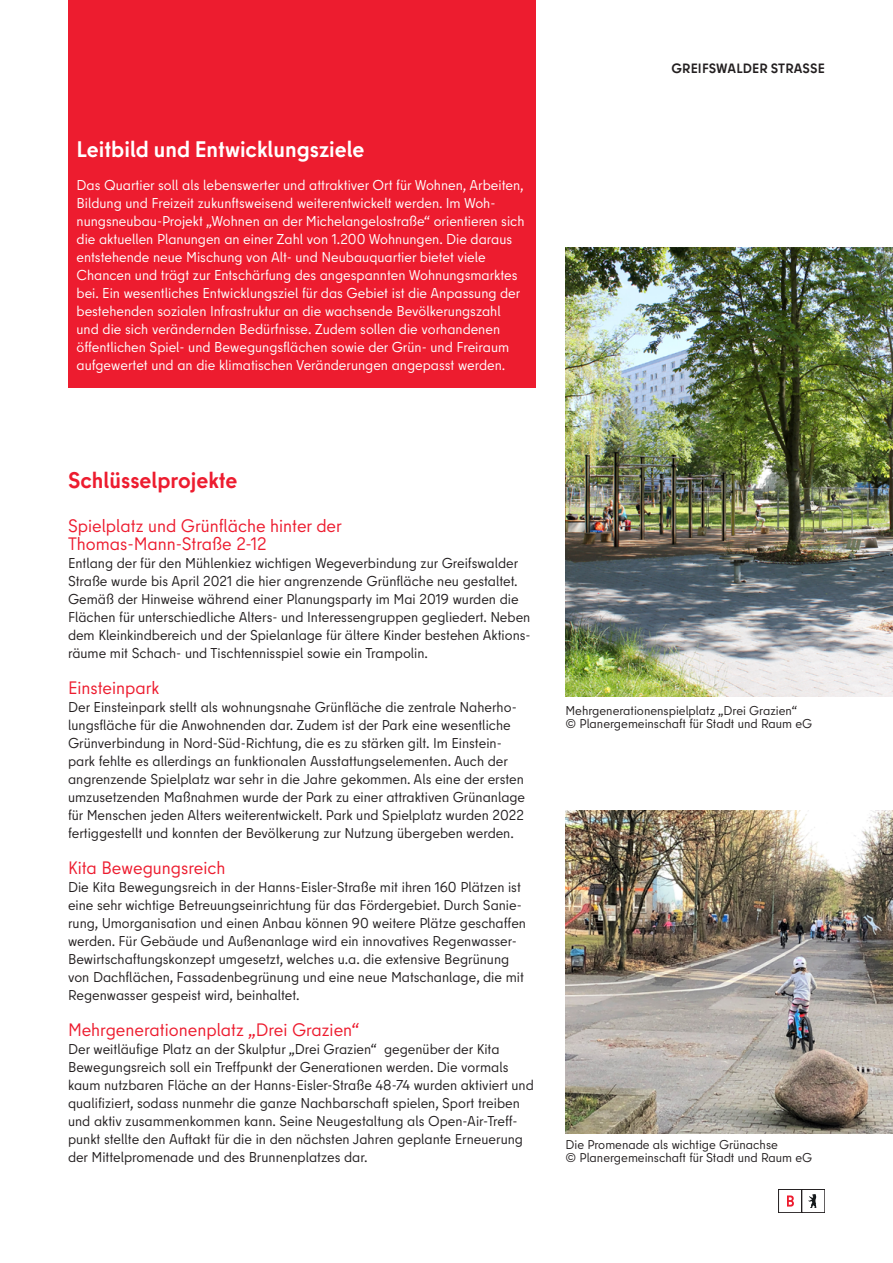
<style>
.page{position:relative;width:893px;height:1263px;background:#fff}
.page>*{position:absolute;margin:0;border:0;box-sizing:border-box;transform-origin:0 0}
.p-Leitbild{font:700 22.5px "Berlin Type";color:#fff}
.p-Charakt-Schluessel{font:700 22.5px "Berlin Type";color:#ed1c2f}
.p-Spalten-ZÜ{font:18px/18px "Berlin Type";color:#ed1c2f}
.p-Spaltentext{font:14.25px/18px "Berlin Type";color:#231f20}
.P-im-Kasten-Leitbild{font:14.25px/18px "Berlin Type";color:#fff}
.t1{font:700 13.5px "Berlin Type";letter-spacing:.01em;color:#231f20}
.p-bildunter-1sp-einzug{font:12.75px/13.5px "Berlin Type";color:#231f20}
</style>
<div class="page">
<svg style="left:778px;top:1189px;width:47px;height:23px"></svg>
<div style="left:68px;top:0;width:468px;height:219px;background:#ed1c2f"></div>
<div style="left:68px;top:172px;width:468px;height:216px;background:#ed1c2f"></div>
<img style="left:566px;top:248px;width:327px;height:449px">
<img style="left:566px;top:810px;width:327px;height:323px">
<p class="p-Leitbild" style="left:77px;top:135px;width:290px">Leitbild und Entwicklungsziele</p>
<p class="P-im-Kasten-Leitbild" style="left:77px;top:176px;width:449px">Das Quartier soll als lebenswerter und attraktiver Ort für Wohnen, Arbeiten, Bildung und Freizeit zukunftsweisend weiterentwickelt werden. Im Woh&shy;nungsneubau-Projekt „Wohnen an der Michelangelostraße“ orientieren sich die aktuellen Planungen an einer Zahl von 1.200 Wohnungen. Die daraus entstehende neue Mischung von Alt- und Neubauquartier bietet viele Chancen und trägt zur Entschärfung des angespannten Wohnungsmarktes bei. Ein wesentliches Entwicklungsziel für das Gebiet ist die Anpassung der bestehenden sozialen Infrastruktur an die wachsende Bevölkerungszahl und die sich verändernden Bedürfnisse. Zudem sollen die vorhandenen öffentlichen Spiel- und Bewegungsflächen sowie der Grün- und Freiraum aufgewertet und an die klimatischen Veränderungen angepasst werden.</p>
<p class="t1" style="left:671px;top:59px;width:155px">GREIFSWALDER STRASSE</p>
<p class="p-Charakt-Schluessel" style="left:68px;top:466px;width:171px">Schlüsselprojekte</p>
<p class="p-Spalten-ZÜ" style="left:68px;top:517px;width:275px">Spielplatz und Grünfläche hinter der<br>Thomas-Mann-Straße 2-12</p>
<p class="p-Spaltentext" style="left:68px;top:554px;width:464px">Entlang der für den Mühlenkiez wichtigen Wegeverbindung zur Greifswalder Straße wurde bis April 2021 die hier angrenzende Grünfläche neu gestaltet.<br>Gemäß der Hinweise während einer Planungsparty im Mai 2019 wurden die Flächen für unterschiedliche Alters- und Interessengruppen gegliedert. Neben dem Kleinkindbereich und der Spielanlage für ältere Kinder bestehen Aktions&shy;räume mit Schach- und Tischtennisspiel sowie ein Trampolin.</p>
<p class="p-Spalten-ZÜ" style="left:68px;top:679px;width:93px">Einsteinpark</p>
<p class="p-Spaltentext" style="left:68px;top:698px;width:459px">Der Einsteinpark stellt als wohnungsnahe Grünfläche die zentrale Naherho&shy;lungsfläche für die Anwohnenden dar. Zudem ist der Park eine wesentliche Grünverbindung in Nord-Süd-Richtung, die es zu stärken gilt. Im Einstein&shy;park fehlte es allerdings an funktionalen Ausstattungselementen. Auch der angrenzende Spielplatz war sehr in die Jahre gekommen. Als eine der ersten umzusetzenden Maßnahmen wurde der Park zu einer attraktiven Grünanlage für Menschen jeden Alters weiterentwickelt. Park und Spielplatz wurden 2022 fertiggestellt und konnten der Bevölkerung zur Nutzung übergeben werden.</p>
<p class="p-Spalten-ZÜ" style="left:68px;top:859px;width:159px">Kita Bewegungsreich</p>
<p class="p-Spaltentext" style="left:68px;top:878px;width:459px">Die Kita Bewegungsreich in der Hanns-Eisler-Straße mit ihren 160 Plätzen ist eine sehr wichtige Betreuungseinrichtung für das Fördergebiet. Durch Sanie&shy;rung, Umorganisation und einen Anbau können 90 weitere Plätze geschaffen werden. Für Gebäude und Außenanlage wird ein innovatives Regenwasser-Bewirtschaftungskonzept umgesetzt, welches u.a. die extensive Begrünung von Dachflächen, Fassadenbegrünung und eine neue Matschanlage, die mit Regenwasser gespeist wird, beinhaltet.</p>
<p class="p-Spalten-ZÜ" style="left:68px;top:1021px;width:293px">Mehrgenerationenplatz „Drei Grazien“</p>
<p class="p-Spaltentext" style="left:68px;top:1040px;width:467px">Der weitläufige Platz an der Skulptur „Drei Grazien“ gegenüber der Kita Bewegungsreich soll ein Treffpunkt der Generationen werden. Die vormals kaum nutzbaren Fläche an der Hanns-Eisler-Straße 48-74 wurden aktiviert und qualifiziert, sodass nunmehr die ganze Nachbarschaft spielen, Sport treiben und aktiv zusammenkommen kann. Seine Neugestaltung als Open-Air-Treff&shy;punkt stellte den Auftakt für die in den nächsten Jahren geplante Erneuerung der Mittelpromenade und des Brunnenplatzes dar.</p>
<p class="p-bildunter-1sp-einzug" style="left:566px;top:703px;width:248px">Mehrgenerationenspielplatz „Drei Grazien“<br>© Planergemeinschaft für Stadt und Raum eG</p>
<p class="p-bildunter-1sp-einzug" style="left:566px;top:1137px;width:248px">Die Promenade als wichtige Grünachse<br>© Planergemeinschaft für Stadt und Raum eG</p>
</div>
